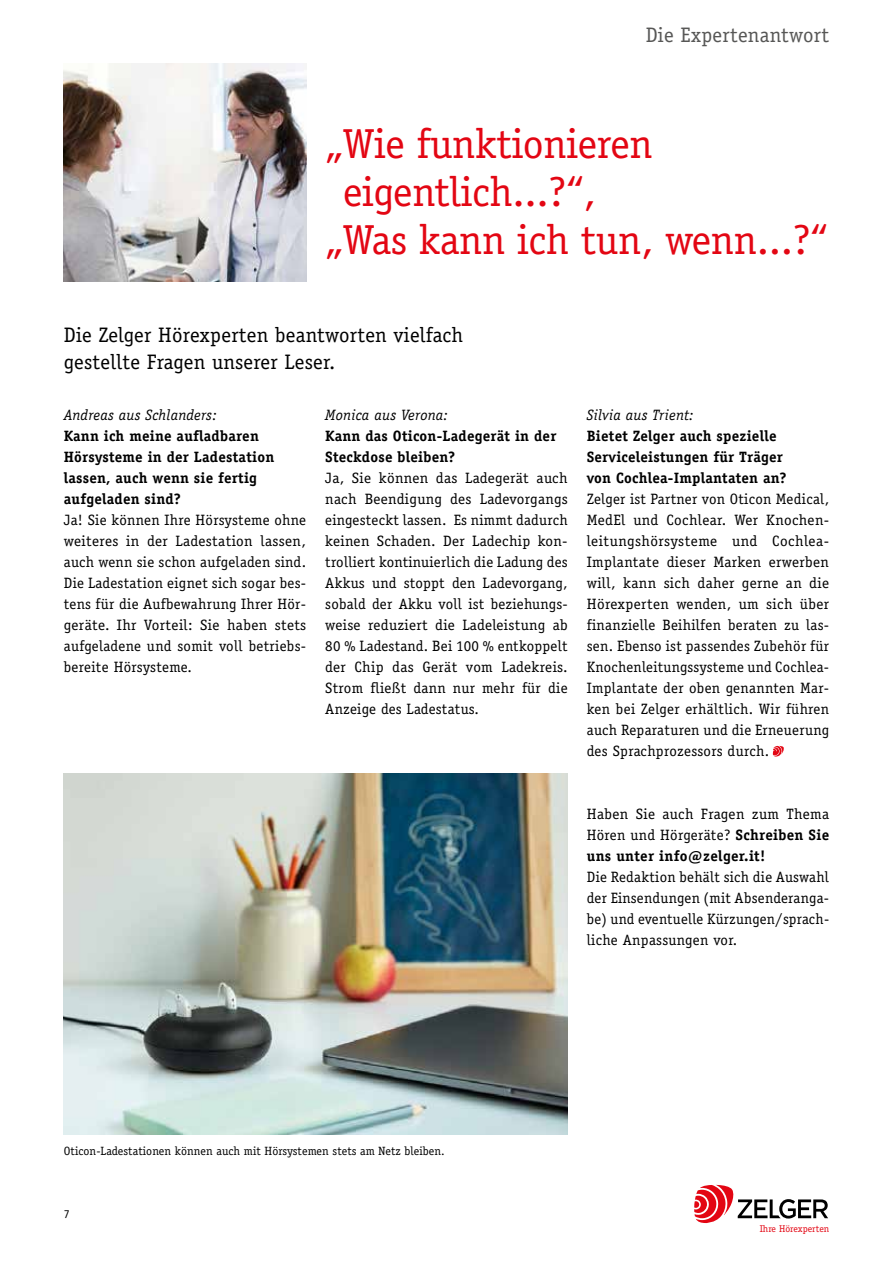
<style>
.page{position:relative;width:893px;height:1263px;background:#fff}
.page>*{position:absolute;margin:0;border:0;box-sizing:border-box;transform-origin:0 0}
.t1{font:42px "Officina Serif";letter-spacing:-.01em;color:#e30613}
.t2{font:21px/27px "Officina Serif";letter-spacing:.01em;color:#000}
.t3{font:21px "Officina Serif";letter-spacing:.01em;color:#575756}
.t4{font:15px/21px "Officina Serif";letter-spacing:.015em;color:#000;text-align:justify}
.t5{font:700 15px/21px "Officina Serif";letter-spacing:.015em;color:#000}
.t6{font:italic 15px "Officina Serif";letter-spacing:.015em;color:#000}
.t7{font:12px "Officina Serif";letter-spacing:.005em;color:#000}
.t8{font:9.75px "Officina Serif";color:#e30613}
.s1{font-weight:700}
</style>
<div class="page">
<svg style="left:694px;top:1185px;width:134px;height:38px"></svg>
<img style="left:64px;top:63px;width:242px;height:218px">
<img style="left:64px;top:774px;width:504px;height:360px">
<svg style="left:773px;top:746px;width:11px;height:10px"></svg>
<h2 class="t3" style="left:646px;top:23px;width:185px">Die Expertenantwort</h2>
<h1 class="t1" style="left:325px;top:119px;width:329px">„Wie funktionieren</h1>
<h1 class="t1" style="left:343px;top:167px;width:254px">eigentlich...?“,</h1>
<h1 class="t1" style="left:325px;top:215px;width:504px">„Was kann ich tun, wenn...?“</h1>
<h2 class="t2" style="left:64px;top:322px;width:401px">Die Zelger Hörexperten beantworten vielfach gestellte Fragen unserer Leser.</h2>
<p class="t6" style="left:64px;top:407px;width:155px">Andreas aus Schlanders:</p>
<p class="t5" style="left:64px;top:425px;width:212px">Kann ich meine aufladbaren<br>Hörsysteme in der Ladestation lassen, auch wenn sie fertig aufgeladen sind?</p>
<p class="t4" style="left:64px;top:510px;width:244px">Ja! Sie können Ihre Hörsysteme ohne weiteres in der Ladestation lassen, auch wenn sie schon aufgeladen sind.<br>Die Ladestation eignet sich sogar bes&shy;tens für die Aufbewahrung Ihrer Hör&shy;geräte. Ihr Vorteil: Sie haben stets aufgeladene und somit voll betriebs&shy;bereite Hörsysteme.</p>
<p class="t6" style="left:325px;top:407px;width:124px">Monica aus Verona:</p>
<p class="t5" style="left:325px;top:425px;width:233px">Kann das Oticon-Ladegerät in der<br>Steckdose bleiben?</p>
<p class="t4" style="left:325px;top:468px;width:244px">Ja, Sie können das Ladegerät auch nach Beendigung des Ladevorgangs eingesteckt lassen. Es nimmt dadurch keinen Schaden. Der Ladechip kon&shy;trolliert kontinuierlich die Ladung des Akkus und stoppt den Ladevorgang, sobald der Akku voll ist beziehungs&shy;weise reduziert die Ladeleistung ab 80 % Ladestand. Bei 100 % entkoppelt der Chip das Gerät vom Ladekreis.<br>Strom fließt dann nur mehr für die Anzeige des Ladestatus.</p>
<p class="t6" style="left:587px;top:407px;width:108px">Silvia aus Trient:</p>
<p class="t5" style="left:587px;top:425px;width:201px">Bietet Zelger auch spezielle<br>Serviceleistungen für Träger von Cochlea-Implantaten an?</p>
<p class="t4" style="left:587px;top:489px;width:244px">Zelger ist Partner von Oticon Medical, MedEl und Cochlear. Wer Knochen&shy;leitungshörsysteme und Cochlea-Implantate dieser Marken erwerben will, kann sich daher gerne an die Hörexperten wenden, um sich über finanzielle Beihilfen beraten zu las&shy;sen. Ebenso ist passendes Zubehör für Knochenleitungssysteme und Cochlea-Implantate der oben genannten Mar&shy;ken bei Zelger erhältlich. Wir führen auch Reparaturen und die Erneuerung des Sprachprozessors durch.</p>
<p class="t4" style="left:587px;top:804px;width:244px">Haben Sie auch Fragen zum Thema Hören und Hörgeräte? <span class="s1">Schreiben Sie uns unter info@zelger.it!</span></p>
<p class="t4" style="left:587px;top:867px;width:244px">Die Redaktion behält sich die Auswahl der Einsendungen (mit Absenderanga&shy;be) und eventuelle Kürzungen/sprach&shy;liche Anpassungen vor.</p>
<p class="t7" style="left:64px;top:1144px;width:382px">Oticon-Ladestationen können auch mit Hörsystemen stets am Netz bleiben.</p>
<p class="t7" style="left:64px;top:1207px;width:7px">7</p>
<p class="t8" style="left:760px;top:1223px;width:71px">Ihre Hörexperten</p>
</div>
